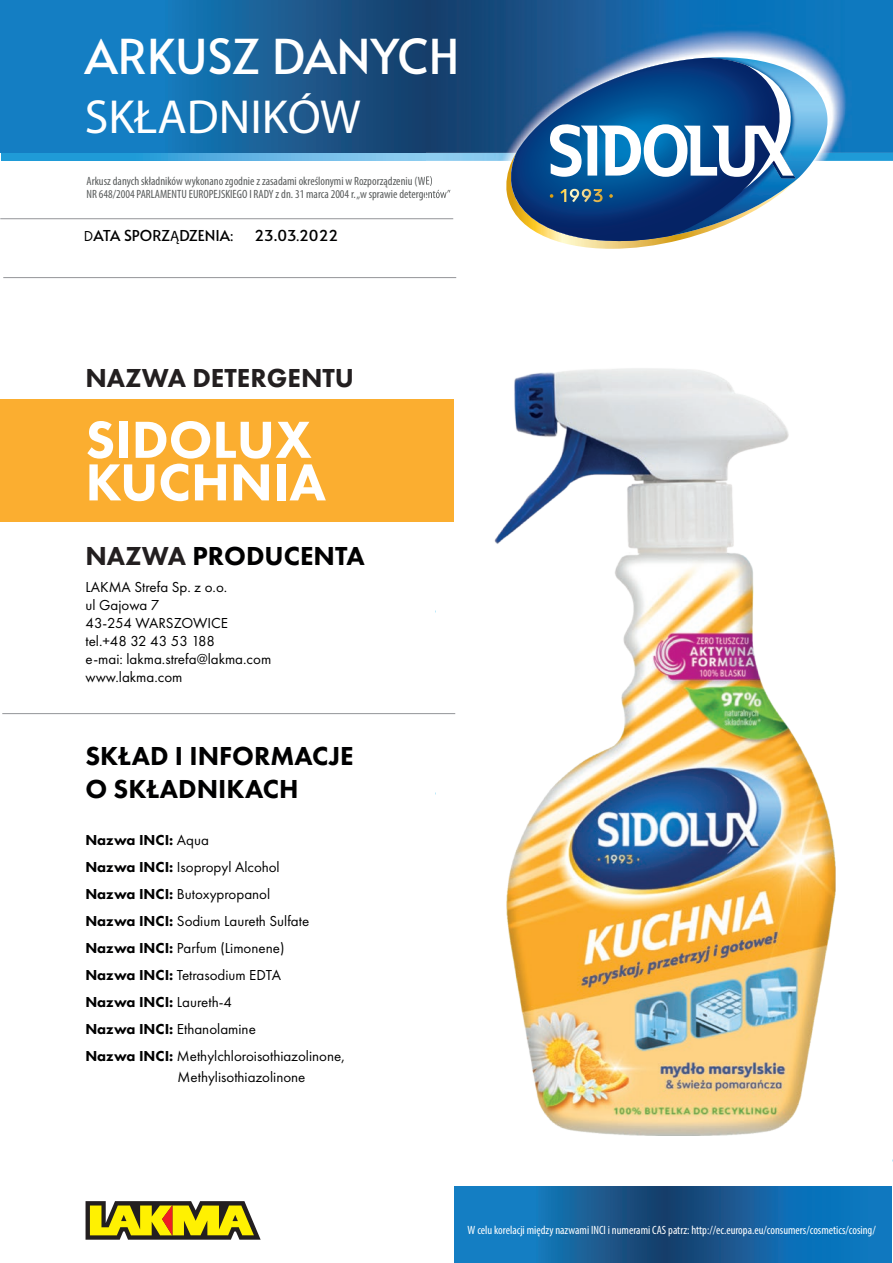
<style>
.page{position:relative;width:893px;height:1263px;background:#fff}
.page>*{position:absolute;margin:0;border:0;box-sizing:border-box;transform-origin:0 0}
.t1{font:800 54px/42.6px "Futura PT";color:#fff}
.t2{font:48px "Alata";color:#fff}
.t3{font:48px "Myriad Pro";color:#fff}
.t4{font:800 27px/32.4px "Futura PT";color:#000001}
.t5{font:800 27px "Futura PT";color:#231f20}
.t6{font:15px/27px "Futura PT";color:#000001}
.t7{font:15px "Alata";color:#000001}
.t8{font:condensed 12px/13.5px "Myriad Pro";color:#585b5b}
.t9{font:condensed 12px "Myriad Pro";color:#fff}
.s1{font-family:"Futura PT"}
.s2{font-family:"Myriad Pro"}
.s3{color:#231f20}
.s4{font-weight:800}
</style>
<div class="page">
<svg style="left:1px;top:153px;width:425px;height:8px;background:#4eade0"></svg>
<div style="left:0;top:400px;width:454px;height:122px;background:#fbae30"></div>
<svg style="left:455px;top:1186px;width:437px;height:77px;background:#1465a3"></svg>
<svg style="left:86px;top:1201px;width:175px;height:39px;background:#ad9f24"></svg>
<svg style="left:0;top:0;width:426px;height:153px;background:#1668a3"></svg>
<img style="left:426px;top:0;width:467px;height:279px">
<svg style="left:426px;top:176px;width:6px;height:11px"></svg>
<img style="left:426px;top:198px;width:24px;height:2px">
<img style="left:426px;top:190px;width:24px;height:8px">
<img style="left:798px;top:57px;width:29px;height:185px">
<svg style="left:510px;top:57px;width:288px;height:197px"></svg>
<svg style="left:510px;top:58px;width:276px;height:194px;background:#3f6a98"></svg>
<svg style="left:550px;top:124px;width:245px;height:54px"></svg>
<svg style="left:550px;top:194px;width:3px;height:4px"></svg>
<svg style="left:560px;top:189px;width:43px;height:13px"></svg>
<svg style="left:609px;top:194px;width:4px;height:4px"></svg>
<hr style="left:0;top:218px;width:453px;height:1px;background:#939598">
<hr style="left:3px;top:277px;width:453px;height:1px;background:#939598">
<hr style="left:2px;top:713px;width:453px;height:1px;background:#939598">
<img style="left:494px;top:368px;width:342px;height:768px">
<h2 class="t2" style="left:85px;top:14px;width:376px">ARKUSZ DANYCH</h2>
<h2 class="t3" style="left:85px;top:87px;width:277px">SKŁADNIKÓW</h2>
<p class="t8" style="left:87px;top:174px;width:366px">Arkusz danych składników wykonano zgodnie z zasadami określonymi w Rozporządzeniu (WE)<br>NR 648/2004 PARLAMENTU EUROPEJSKIEGO I RADY z dn. 31 marca 2004 r.„w sprawie detergentów”</p>
<p class="t7" style="left:84px;top:223px;width:151px"><span class="s1">D</span>ATA SPORZ<span class="s2">Ą</span>DZENIA<span class="s2">:</span></p>
<p class="t7" style="left:255px;top:223px;width:85px">23.03<span class="s2">.</span>2022</p>
<h3 class="t5" style="left:85px;top:361px;width:270px">NAZWA DETERGENTU</h3>
<h1 class="t1" style="left:85px;top:418px;width:242px">SIDOLUX<br>KUCHNIA</h1>
<h3 class="t4" style="left:85px;top:539px;width:281px"><span class="s3">NAZWA</span> PRODUCENTA</h3>
<p class="t6" style="left:85px;top:578px;width:187px;line-height:18px">LAKMA Strefa Sp. z o.o.<br>ul Gajowa 7<br>43-254 WARSZOWICE tel.+48 32 43 53 188<br>e-mai: lakma.strefa@lakma.com www.lakma.com</p>
<h3 class="t4" style="left:85px;top:740px;width:270px">SKŁAD I INFORMACJE<br>O SKŁADNIKACH</h3>
<p class="t6" style="left:85px;top:826px;width:261px"><span class="s4">Nazwa INCI:</span> Aqua<br><span class="s4">Nazwa INCI:</span> Isopropyl Alcohol<br><span class="s4">Nazwa INCI:</span> Butoxypropanol<br><span class="s4">Nazwa INCI:</span> Sodium Laureth Sulfate<br><span class="s4">Nazwa INCI:</span> Parfum (Limonene)<br><span class="s4">Nazwa INCI:</span> Tetrasodium EDTA<br><span class="s4">Nazwa INCI:</span> Laureth-4<br><span class="s4">Nazwa INCI:</span> Ethanolamine<br><span class="s4">Nazwa INCI:</span> Methylchloroisothiazolinone,</p>
<p class="t6" style="left:178px;top:1063px;width:129px">Methylisothiazolinone</p>
<p class="t9" style="left:468px;top:1222px;width:410px">W celu korelacji między nazwami INCI i numerami CAS patrz: http://ec.europa.eu/consumers/cosmetics/cosing/</p>
</div>
